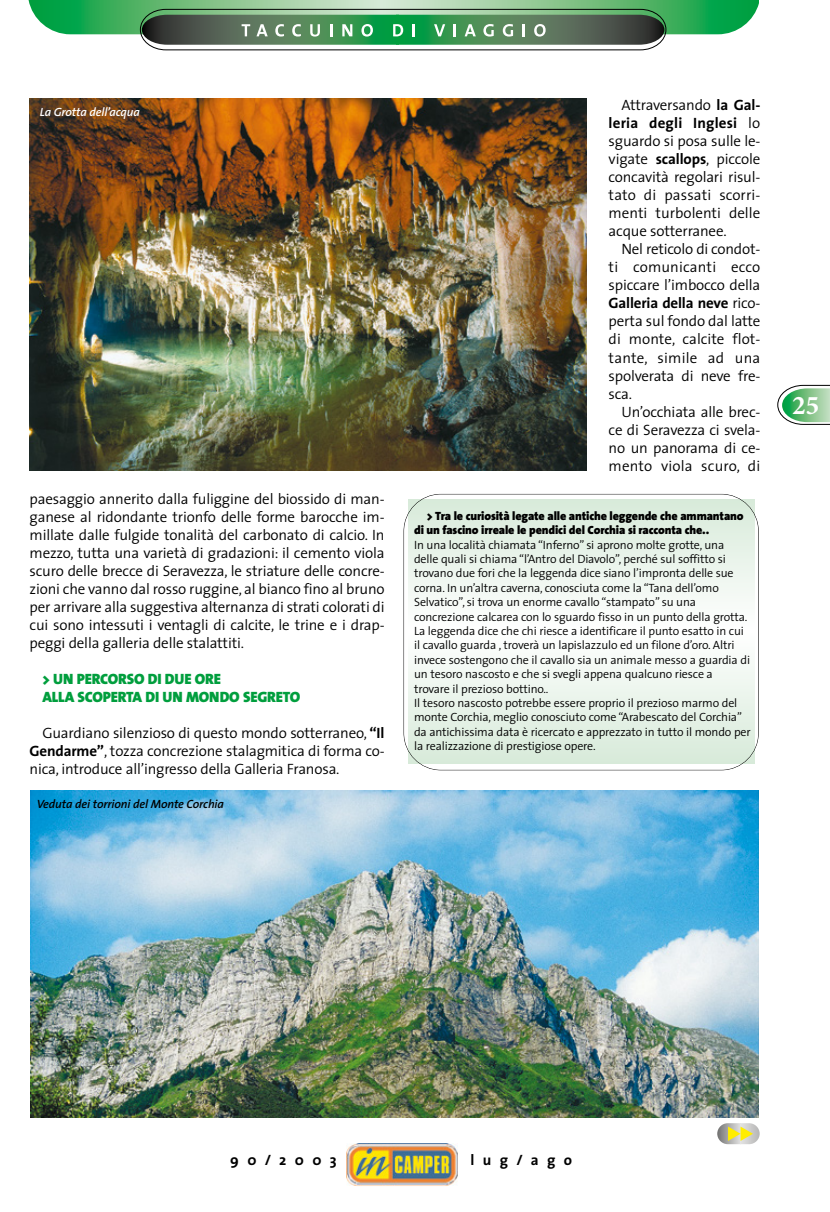
<style>
.page{position:relative;width:830px;height:1212px;background:#fff}
.page>*{position:absolute;margin:0;border:0;box-sizing:border-box;transform-origin:0 0}
.t1{font:700 27px "Minion Pro";color:#fff}
.t2{font:300 15px/18px "The Sans";letter-spacing:-.01em;color:#000;text-align:justify}
.t3{font:900 15px/18px "The Sans";letter-spacing:-.01em;color:#009e3d}
.t4{font:700 15px "The Sans";letter-spacing:.56em;color:#000}
.t5{font:300 12px/14.4px "The Sans";letter-spacing:-.015em;color:#000}
.t6{font:900 12px/14.4px "The Sans";letter-spacing:-.01em;color:#000}
.t7{font:italic 600 12px "The Sans";letter-spacing:-.01em;color:#000}
.t8{font:italic 600 12px "The Sans";letter-spacing:-.01em;color:#fff}
.s1{font-weight:700}
</style>
<div class="page">
<img style="left:346px;top:1143px;width:111px;height:43px">
<svg style="left:29px;top:0;width:729px;height:51px"></svg>
<svg style="left:717px;top:1123px;width:42px;height:21px"></svg>
<svg style="left:727px;top:1126px;width:25px;height:15px"></svg>
<svg style="left:777px;top:385px;width:52px;height:40px"></svg>
<img style="left:29px;top:99px;width:557px;height:372px">
<img style="left:31px;top:790px;width:727px;height:328px">
<div style="left:403px;top:489px;width:357px;height:286px;background:linear-gradient(to right,#fcfcfc,#fcfcfc)"></div>
<svg style="left:403px;top:494px;width:355px;height:276px"></svg>
<p class="t8" style="left:40px;top:102px;width:102px">La Grotta dell’acqua</p>
<p class="t2" style="left:30px;top:490px;width:356px">paesaggio annerito dalla fuliggine del biossido di man&shy;ganese al ridondante trionfo delle forme barocche im&shy;millate dalle fulgide tonalità del carbonato di calcio. In mezzo, tutta una varietà di gradazioni: il cemento viola scuro delle brecce di Seravezza, le striature delle concre&shy;zioni che vanno dal rosso ruggine, al bianco fino al bruno per arrivare alla suggestiva alternanza di strati colorati di cui sono intessuti i ventagli di calcite, le trine e i drap&shy;peggi della galleria delle stalattiti.</p>
<p class="t3" style="left:42px;top:670px;width:259px">&gt; UN PERCORSO DI DUE ORE<br>ALLA SCOPERTA DI UN MONDO SEGRETO</p>
<p class="t2" style="left:30px;top:724px;width:356px;text-indent:13px">Guardiano silenzioso di questo mondo sotterraneo, <span class="s1">“Il Gendarme”</span>, tozza concrezione stalagmitica di forma co&shy;nica, introduce all’ingresso della Galleria Franosa.</p>
<p class="t7" style="left:37px;top:794px;width:189px">Veduta dei torrioni del Monte Corchia</p>
<p class="t2" style="left:608px;top:96px;width:153px;text-indent:13px">Attraversando <span class="s1">la Gal&shy;leria degli Inglesi</span> lo sguardo si posa sulle le&shy;vigate <span class="s1">scallops</span>, piccole concavità regolari risul&shy;tato di passati scorri&shy;menti turbolenti delle acque sotterranee.</p>
<p class="t2" style="left:608px;top:240px;width:153px;text-indent:13px">Nel reticolo di condot&shy;ti comunicanti ecco spiccare l’imbocco della <span class="s1">Galleria della neve</span> rico&shy;perta sul fondo dal latte di monte, calcite flot&shy;tante, simile ad una spolverata di neve fre&shy;sca.</p>
<p class="t2" style="left:608px;top:402px;width:153px;text-indent:13px">Un’occhiata alle brec&shy;ce di Seravezza ci svela&shy;no un panorama di ce&shy;mento viola scuro, di</p>
<h1 class="t1" style="left:791px;top:386px;width:28px">25</h1>
<p class="t6" style="left:414px;top:508px;width:331px;text-indent:13px">&gt; Tra le curiosità legate alle antiche leggende che ammantano di un fascino irreale le pendici del Corchia si racconta che..</p>
<p class="t5" style="left:414px;top:537px;width:338px">In una località chiamata “Inferno” si aprono molte grotte, una delle quali si chiama “l’Antro del Diavolo”, perché sul soffitto si trovano due fori che la leggenda dice siano l’impronta delle sue corna. In un’altra caverna, conosciuta come la “Tana dell’omo Selvatico”, si trova un enorme cavallo “stampato” su una concrezione calcarea con lo sguardo fisso in un punto della grotta.<br>La leggenda dice che chi riesce a identificare il punto esatto in cui il cavallo guarda , troverà un lapislazzulo ed un filone d’oro. Altri invece sostengono che il cavallo sia un animale messo a guardia di un tesoro nascosto e che si svegli appena qualcuno riesce a trovare il prezioso bottino..<br>Il tesoro nascosto potrebbe essere proprio il prezioso marmo del monte Corchia, meglio conosciuto come “Arabescato del Corchia” da antichissima data è ricercato e apprezzato in tutto il mondo per la realizzazione di prestigiose opere.</p>
<p class="t4" style="left:230px;top:1147px;width:108px">90/2003</p>
<p class="t4" style="left:470px;top:1147px;width:103px">lug/ago</p>
</div>
